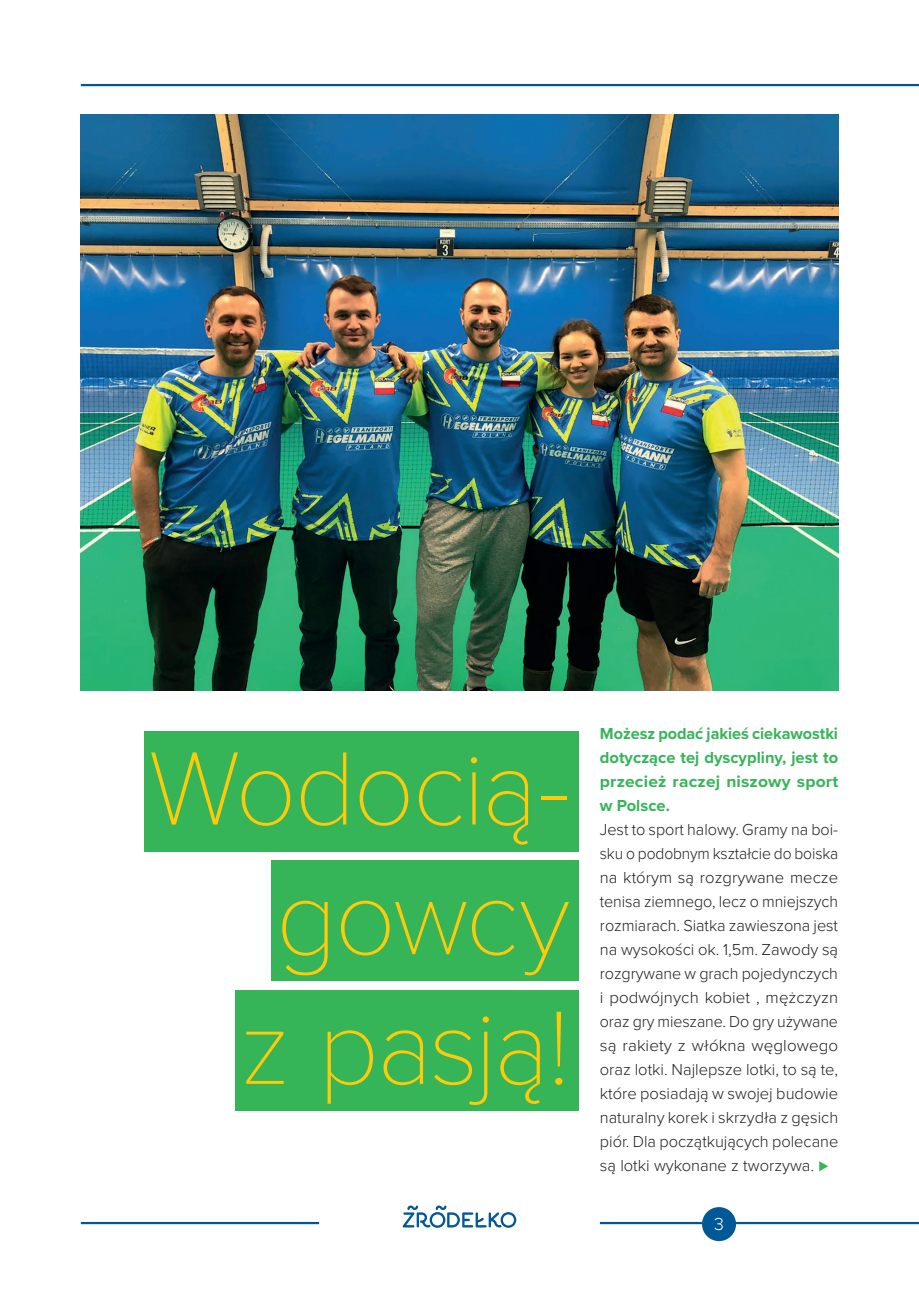
<style>
.page{position:relative;width:919px;height:1289px;background:#fff}
.page>*{position:absolute;margin:0;border:0;box-sizing:border-box;transform-origin:0 0}
.t1{font:100 108px/129.6px "Proxima Nova T";letter-spacing:-.025em;color:#feca0a;text-align:right}
.t2{font:300 18px "Proxima Nova";color:#fff}
.t3{font:300 16.5px/24px "Proxima Nova";color:#231f20;text-align:justify}
.t4{font:700 16.5px/24px "Proxima Nova";letter-spacing:.01em;color:#36b558;text-align:justify}
.s1{color:#36b558}
</style>
<div class="page">
<img style="left:81px;top:115px;width:757px;height:576px">
<div style="left:144px;top:730px;width:434px;height:121px;background:#36b558"></div>
<div style="left:271px;top:860px;width:307px;height:121px;background:#36b558"></div>
<div style="left:235px;top:989px;width:343px;height:121px;background:#36b558"></div>
<hr style="left:81px;top:84px;width:837px;height:2px;background:#005996">
<hr style="left:81px;top:1221px;width:238px;height:3px;background:#005996">
<svg style="left:402px;top:1205px;width:114px;height:22px"></svg>
<hr style="left:600px;top:1221px;width:318px;height:3px;background:#005996">
<div style="left:702px;top:1206px;width:34px;height:35px;background:#005996;border-radius:50%"></div>
<h1 class="t1" style="left:148px;top:716px;width:423px">Wodocią&shy;gowcy<br>z pasją!</h1>
<p class="t4" style="left:600px;top:721px;width:240px">Możesz podać jakieś ciekawostki dotyczące tej dyscypliny, jest to przecież raczej niszowy sport w Polsce.</p>
<p class="t3" style="left:600px;top:816px;width:240px">Jest to sport halowy. Gramy na boi&shy;sku o podobnym kształcie do boiska na którym są rozgrywane mecze tenisa ziemnego, lecz o mniejszych rozmiarach. Siatka zawieszona jest na wysokości ok. 1,5m. Zawody są rozgrywane w grach pojedynczych i podwójnych kobiet , mężczyzn oraz gry mieszane. Do gry używane są rakiety z włókna węglowego oraz lotki. Najlepsze lotki, to są te, które posiadają w swojej budowie naturalny korek i skrzydła z gęsich piór. Dla początkujących polecane są lotki wykonane z tworzywa. <span class="s1">⊲</span></p>
<p class="t2" style="left:714px;top:1210px;width:11px">3</p>
</div>
